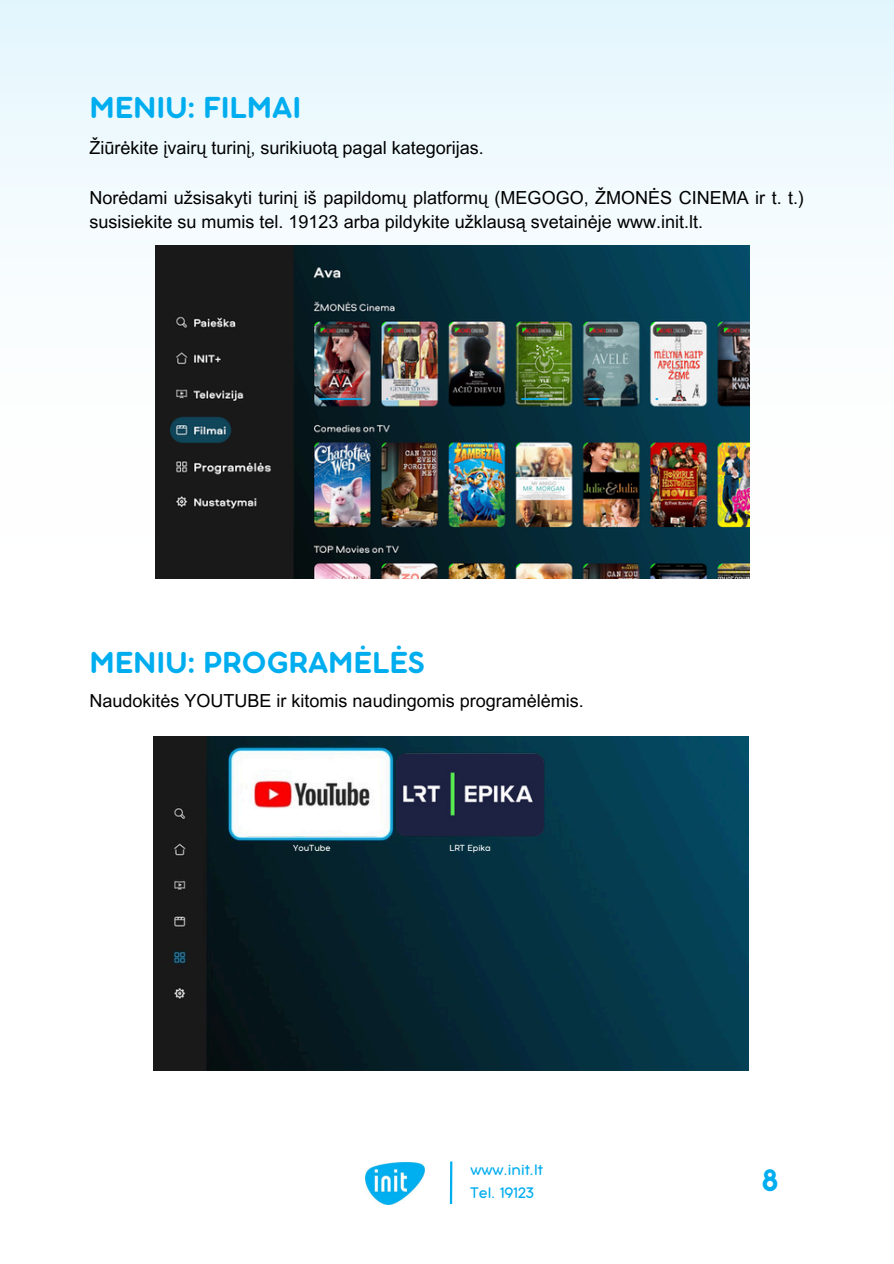
<style>
.page{position:relative;width:894px;height:1264px;background:#fff}
.page>*{position:absolute;margin:0;border:0;box-sizing:border-box;transform-origin:0 0}
.t1{font:34.05px "Aristotelica Pro Tx Bld";color:#00adef}
.t2{font:33px "Aristotelica Pro Tx Bld";color:#00adef}
.t3{font:18px/24.8px "Arial MT Pro";color:#000}
.t4{font:16.65px/22.5px "Aristotelica Pro Tx";color:#00adef}
.t5{font:9.6px "Aristotelica Pro Tx";color:#fdfefd}
</style>
<div class="page">
<svg style="left:0;top:0;width:893px;height:579px;fill:#f1fafe"></svg>
<img style="left:365px;top:1162px;width:59px;height:41px">
<hr style="left:450px;top:1161px;width:2px;height:42px;background:#00adef">
<img style="left:156px;top:246px;width:592px;height:333px">
<img style="left:156px;top:451px;width:132px;height:37px">
<img style="left:153px;top:736px;width:595px;height:334px">
<img style="left:236px;top:753px;width:151px;height:83px;border-radius:14px">
<img style="left:298px;top:843px;width:26px;height:11px">
<img style="left:396px;top:753px;width:147px;height:82px;border-radius:10px">
<img style="left:448px;top:837px;width:44px;height:12px">
<p class="t2" style="left:89px;top:96px;width:213px">MENIU: FILMAI</p>
<h2 class="t3" style="left:89px;top:138px;width:396px">Žiūrėkite įvairų turinį, surikiuotą pagal kategorijas.</h2>
<p class="t3" style="left:89px;top:187px;width:716px">Norėdami užsisakyti turinį iš papildomų platformų (MEGOGO, ŽMONĖS CINEMA ir t. t.) susisiekite su mumis tel. 19123 arba pildykite užklausą svetainėje www.init.lt.</p>
<h2 class="t2" style="left:89px;top:652px;width:337px">MENIU: PROGRAMĖLĖS</h2>
<h1 class="t3" style="left:89px;top:691px;width:496px">Naudokitės YOUTUBE ir kitomis naudingomis programėlėmis.</h1>
<h1 class="t5" style="left:293px;top:844px;width:39px">YouTube</h1>
<h2 class="t5" style="left:449px;top:844px;width:43px">LRT Epika</h2>
<p class="t4" style="left:470px;top:1160px;width:74px">www.init.lt<br>Tel. 19123</p>
<p class="t1" style="left:761px;top:1168px;width:18px">8</p>
</div>
